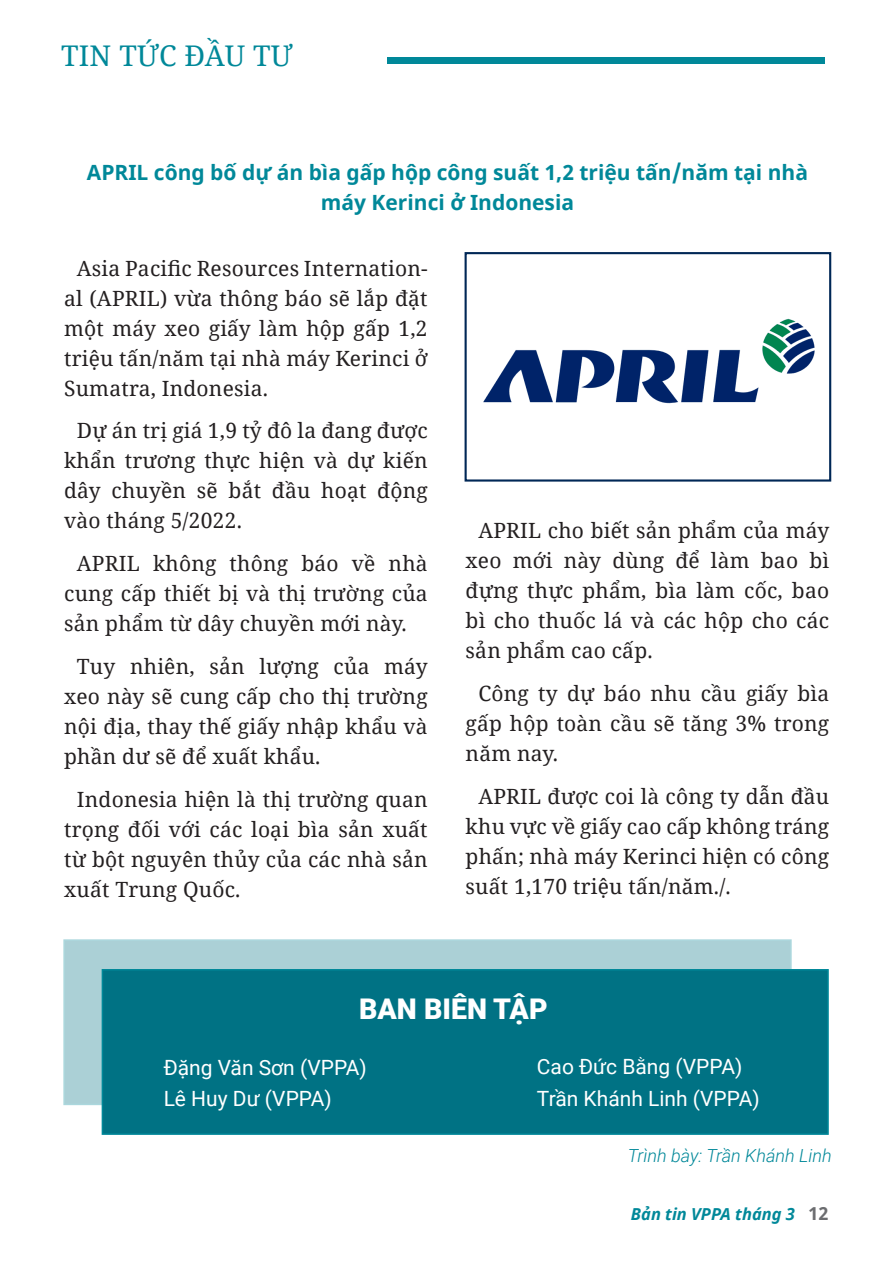
<style>
.page{position:relative;width:893px;height:1263px;background:#fff}
.page>*{position:absolute;margin:0;border:0;box-sizing:border-box;transform-origin:0 0}
.t1{font:28.5px "Noto Serif";letter-spacing:.01em;color:#089}
.t2{font:900 28.5px "Roboto";color:#fff}
.t3{font:21px/30px "Noto Serif";letter-spacing:.01em;color:#231f20;text-align:justify}
.t4{font:700 21px/30px "Noto Sans";color:#089;text-align:center}
.t5{font:21px "Roboto";color:#fff}
.t6{font:italic 300 18px "Roboto";color:#089}
.t7{font:italic 700 16.5px "Noto Sans";color:#089}
.s1{font-style:normal;font-size:18px;color:#6c6d70}
</style>
<div class="page">
<div style="left:387px;top:58px;width:437px;height:6px;background:#089"></div>
<div style="left:63px;top:939px;width:729px;height:166px;background:#abd0d6"></div>
<div style="left:102px;top:969px;width:727px;height:166px;background:#007284;border:2px solid #089"></div>
<img style="left:483px;top:318px;width:332px;height:86px">
<div style="left:465px;top:252px;width:366px;height:230px;border:2px solid #002756"></div>
<p class="t1" style="left:61px;top:36px;width:233px">TIN TỨC ĐẦU TƯ</p>
<p class="t4" style="left:87px;top:158px;width:723px">APRIL công bố dự án bìa gấp hộp công suất 1,2 triệu tấn/năm tại nhà máy Kerinci ở Indonesia</p>
<p class="t3" style="left:64px;top:252px;width:365px;text-indent:13px">Asia Pacific Resources Internation&shy;al (APRIL) vừa thông báo sẽ lắp đặt một máy xeo giấy làm hộp gấp 1,2 triệu tấn/năm tại nhà máy Kerinci ở Sumatra, Indonesia.</p>
<p class="t3" style="left:64px;top:415px;width:365px;text-indent:13px">Dự án trị giá 1,9 tỷ đô la đang được khẩn trương thực hiện và dự kiến dây chuyền sẽ bắt đầu hoạt động vào tháng 5/2022.</p>
<p class="t3" style="left:64px;top:548px;width:365px;text-indent:13px">APRIL không thông báo về nhà cung cấp thiết bị và thị trường của sản phẩm từ dây chuyền mới này.</p>
<p class="t3" style="left:64px;top:650px;width:365px;text-indent:13px">Tuy nhiên, sản lượng của máy xeo này sẽ cung cấp cho thị trường nội địa, thay thế giấy nhập khẩu và phần dư sẽ để xuất khẩu.</p>
<p class="t3" style="left:64px;top:783px;width:365px;text-indent:13px">Indonesia hiện là thị trường quan trọng đối với các loại bìa sản xuất từ bột nguyên thủy của các nhà sản xuất Trung Quốc.</p>
<p class="t3" style="left:466px;top:515px;width:365px;text-indent:13px">APRIL cho biết sản phẩm của máy xeo mới này dùng để làm bao bì đựng thực phẩm, bìa làm cốc, bao bì cho thuốc lá và các hộp cho các sản phẩm cao cấp.</p>
<p class="t3" style="left:466px;top:678px;width:365px;text-indent:13px">Công ty dự báo nhu cầu giấy bìa gấp hộp toàn cầu sẽ tăng 3% trong năm nay.</p>
<p class="t3" style="left:466px;top:780px;width:365px;text-indent:13px">APRIL được coi là công ty dẫn đầu khu vực về giấy cao cấp không tráng phấn; nhà máy Kerinci hiện có công suất 1,170 triệu tấn/năm./.</p>
<p class="t2" style="left:359px;top:989px;width:190px">BAN BIÊN TẬP</p>
<p class="t5" style="left:164px;top:1052px;width:205px">Đặng Văn Sơn (VPPA)</p>
<p class="t5" style="left:164px;top:1084px;width:170px">Lê Huy Dư (VPPA)</p>
<p class="t5" style="left:537px;top:1052px;width:207px">Cao Đức Bằng (VPPA)</p>
<p class="t5" style="left:537px;top:1083px;width:224px">Trần Khánh Linh (VPPA)</p>
<p class="t6" style="left:628px;top:1143px;width:206px">Trình bày: Trần Khánh Linh</p>
<p class="t7" style="left:631px;top:1202px;width:199px">Bản tin VPPA tháng 3 <span class="s1">12</span></p>
</div>
